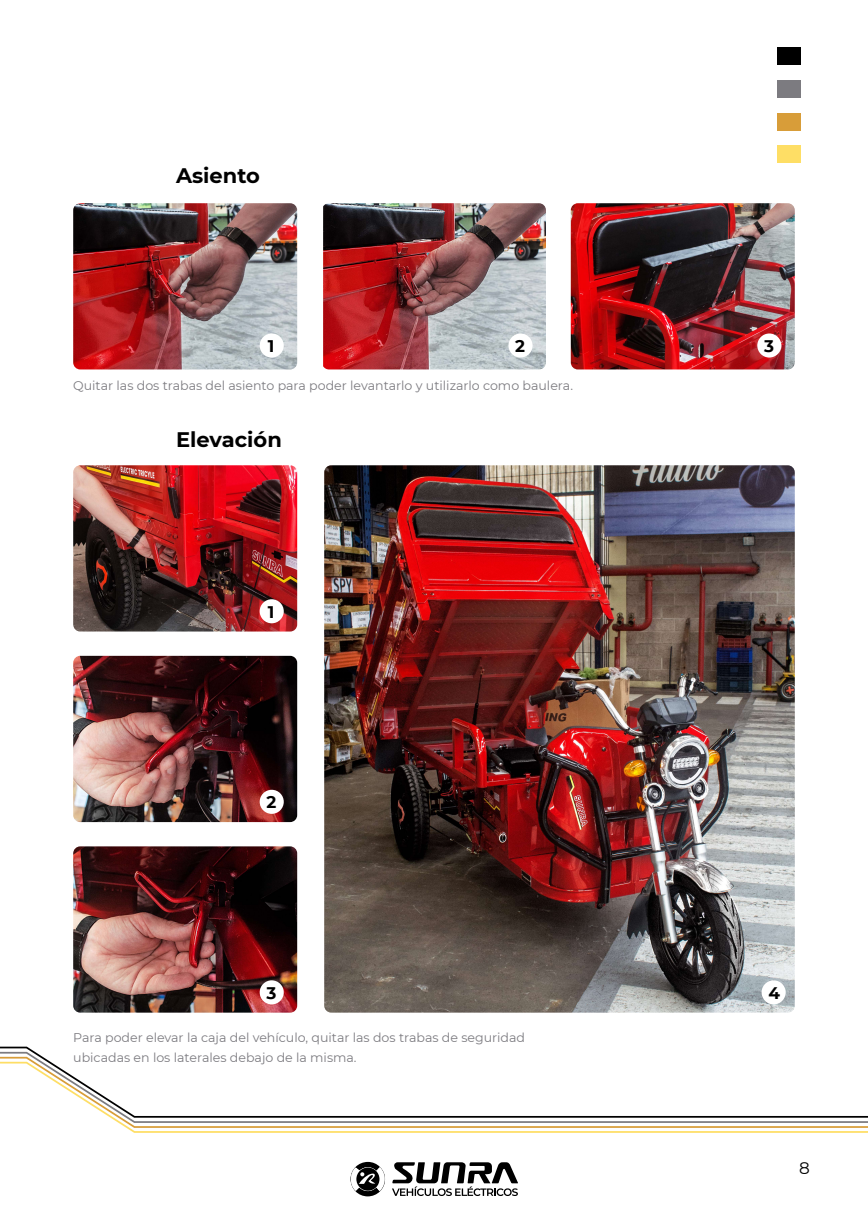
<style>
.page{position:relative;width:868px;height:1228px;background:#fff}
.page>*{position:absolute;margin:0;border:0;box-sizing:border-box;transform-origin:0 0}
.t1{font:700 21px "Montserrat";color:#000}
.t2{font:700 16.8px "Montserrat";color:#000}
.t3{font:16.8px "Montserrat";color:#000}
.t4{font:12.6px/19.6px "Montserrat";color:#7c7b80}
</style>
<div class="page">
<div style="left:777px;top:48px;width:23px;height:17px;background:#000"></div>
<div style="left:777px;top:80px;width:23px;height:18px;background:#7c7b80"></div>
<div style="left:777px;top:113px;width:23px;height:17px;background:#d89d39"></div>
<div style="left:777px;top:146px;width:23px;height:17px;background:#fede65"></div>
<svg style="left:0;top:1061px;width:868px;height:72px"></svg>
<svg style="left:392px;top:1162px;width:126px;height:34px"></svg>
<svg style="left:350px;top:1162px;width:35px;height:34px"></svg>
<img style="left:73px;top:203px;width:224px;height:166px">
<img style="left:73px;top:465px;width:224px;height:166px">
<img style="left:324px;top:465px;width:471px;height:547px">
<img style="left:323px;top:203px;width:223px;height:166px">
<img style="left:73px;top:656px;width:224px;height:166px">
<img style="left:571px;top:203px;width:224px;height:166px">
<img style="left:73px;top:846px;width:224px;height:166px">
<div style="left:260px;top:333px;width:24px;height:25px;background:#fff;border-radius:50%"></div>
<div style="left:260px;top:599px;width:24px;height:24px;background:#fff;border-radius:50%"></div>
<div style="left:508px;top:333px;width:25px;height:25px;background:#fff;border-radius:50%"></div>
<div style="left:260px;top:790px;width:24px;height:24px;background:#fff;border-radius:50%"></div>
<div style="left:757px;top:333px;width:24px;height:25px;background:#fff;border-radius:50%"></div>
<div style="left:260px;top:980px;width:24px;height:24px;background:#fff;border-radius:50%"></div>
<div style="left:762px;top:980px;width:24px;height:24px;background:#fff;border-radius:50%"></div>
<h1 class="t1" style="left:176px;top:161px;width:85px">Asiento</h1>
<h2 class="t2" style="left:268px;top:334px;width:8px">1</h2>
<h2 class="t2" style="left:515px;top:334px;width:11px">2</h2>
<p class="t4" style="left:73px;top:375px;width:501px">Quitar las dos trabas del asiento para poder levantarlo y utilizarlo como baulera.</p>
<h1 class="t1" style="left:176px;top:425px;width:107px">Elevación</h1>
<h2 class="t2" style="left:268px;top:600px;width:8px">1</h2>
<h2 class="t2" style="left:266px;top:790px;width:11px">2</h2>
<h2 class="t2" style="left:764px;top:334px;width:11px">3</h2>
<h2 class="t2" style="left:267px;top:981px;width:11px">3</h2>
<h2 class="t2" style="left:769px;top:981px;width:13px">4</h2>
<p class="t4" style="left:73px;top:1027px;width:453px">Para poder elevar la caja del vehículo, quitar las dos trabas de seguridad ubicadas en los laterales debajo de la misma.</p>
<h2 class="t3" style="left:799px;top:1156px;width:12px">8</h2>
</div>
